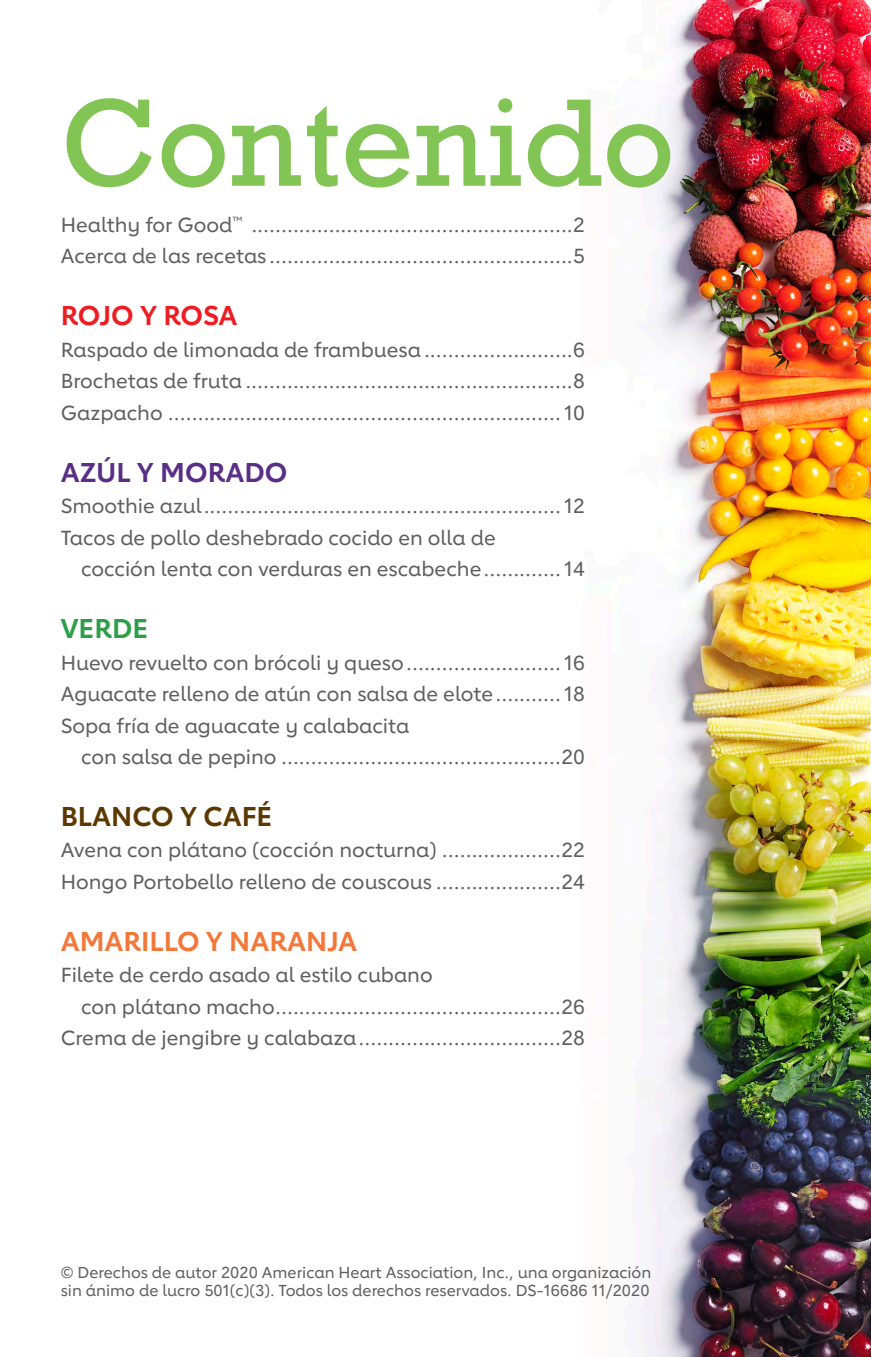
<style>
.page{position:relative;width:871px;height:1357px;background:#fff}
.page>*{position:absolute;margin:0;border:0;box-sizing:border-box;transform-origin:0 0}
.TOC_head___H1{font:117px "Rockwell";color:#83c554}
.t1{font:700 27px "Lub Dub";color:#f37739}
.t2{font:700 27px "Lub Dub";color:#592e86}
.t3{font:700 27px "Lub Dub";color:#5c3800}
.t4{font:700 27px "Lub Dub";letter-spacing:-.015em;color:#ee1d23}
.t5{font:700 27px "Lub Dub";color:#2d9f48}
.t6{font:500 20.25px/31.5px "Lub Dub";color:#5f5f62}
.t7{font:500 15.75px/18px "Lub Dub";color:#5f5f62}
</style>
<div class="page">
<img style="left:636px;top:0;width:235px;height:1357px">
<h1 class="TOC_head___H1" style="left:61px;top:71px;width:615px">Contenido</h1>
<p class="t6" style="left:61px;top:209px;width:526px">Healthy for Good<sup>™</sup> ......................................................2</p>
<p class="t6" style="left:61px;top:240px;width:526px">Acerca de las recetas ...................................................5</p>
<p class="t4" style="left:61px;top:299px;width:178px">ROJO Y ROSA</p>
<p class="t6" style="left:61px;top:334px;width:526px">Raspado de limonada de frambuesa.........................6</p>
<p class="t6" style="left:61px;top:365px;width:526px">Brochetas de fruta .......................................................8</p>
<p class="t6" style="left:61px;top:397px;width:526px">Gazpacho .................................................................. 10</p>
<p class="t2" style="left:61px;top:456px;width:228px">AZÚL Y MORADO</p>
<p class="t6" style="left:61px;top:490px;width:526px">Smoothie azul............................................................ 12</p>
<p class="t6" style="left:81px;top:521px;width:506px;text-indent:-20px">Tacos de pollo deshebrado cocido en olla de<br>cocción lenta con verduras en escabeche............. 14</p>
<p class="t5" style="left:61px;top:612px;width:89px">VERDE</p>
<p class="t6" style="left:61px;top:646px;width:526px">Huevo revuelto con brócoli y queso.......................... 16</p>
<p class="t6" style="left:61px;top:678px;width:526px">Aguacate relleno de atún con salsa de elote........... 18</p>
<p class="t6" style="left:81px;top:709px;width:506px;text-indent:-20px">Sopa fría de aguacate y calabacita<br>con salsa de pepino ...............................................20</p>
<p class="t3" style="left:61px;top:800px;width:213px">BLANCO Y CAFÉ</p>
<p class="t6" style="left:61px;top:834px;width:526px">Avena con plátano (cocción nocturna) ....................22</p>
<p class="t6" style="left:61px;top:866px;width:526px">Hongo Portobello relleno de couscous .....................24</p>
<p class="t1" style="left:61px;top:925px;width:298px">AMARILLO Y NARANJA</p>
<p class="t6" style="left:81px;top:959px;width:506px;text-indent:-20px">Filete de cerdo asado al estilo cubano<br>con plátano macho................................................26</p>
<p class="t6" style="left:61px;top:1022px;width:526px">Crema de jengibre y calabaza..................................28</p>
<p class="t7" style="left:61px;top:1263px;width:592px">© Derechos de autor 2020 American Heart Association, Inc., una organización sin ánimo de lucro 501(c)(3). Todos los derechos reservados. DS-16686 11/2020</p>
</div>
